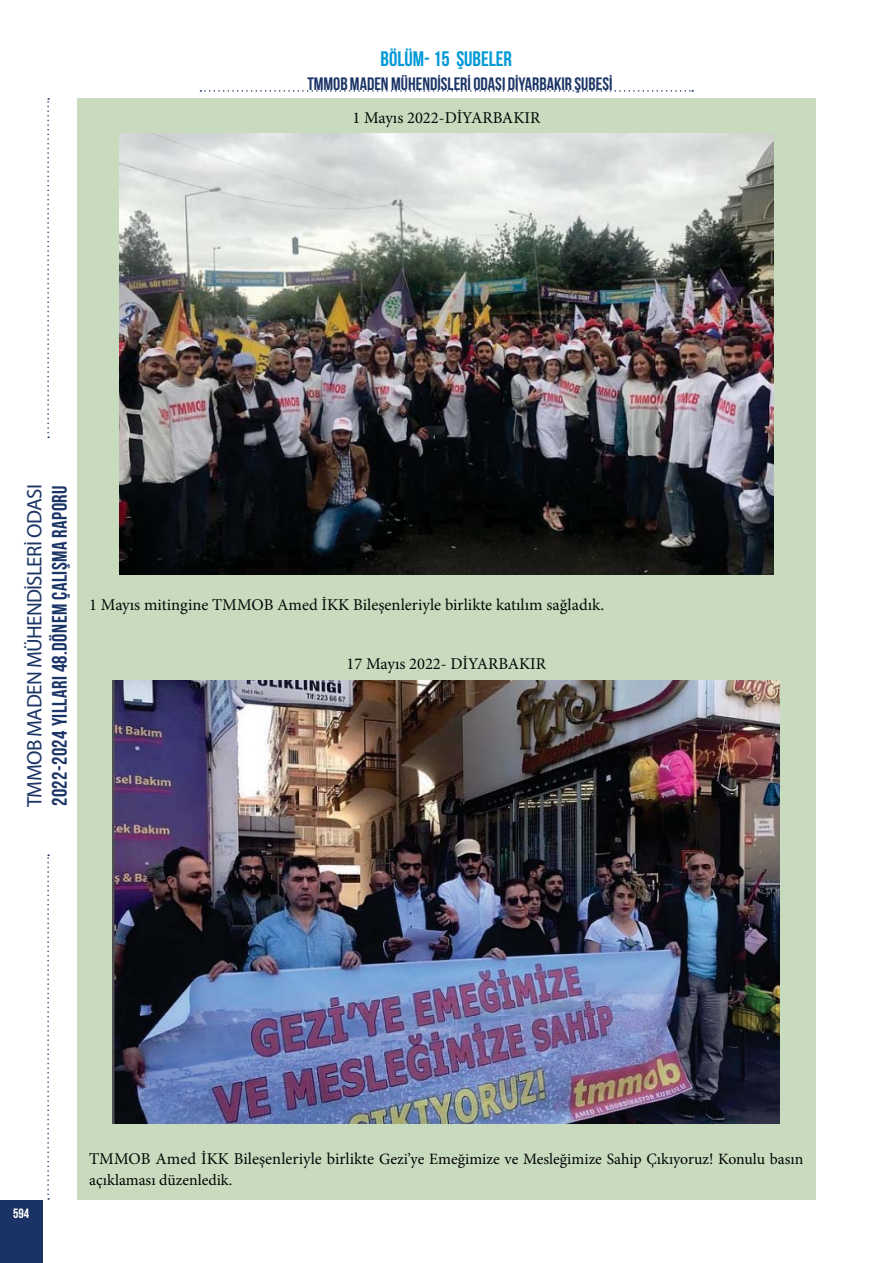
<style>
.page{position:relative;width:893px;height:1263px;background:#fff}
.page>*{position:absolute;margin:0;border:0;box-sizing:border-box;transform-origin:0 0}
.t1{font:700 21px "Bebas Neue";letter-spacing:.02em;color:#1c3567}
.t2{font:21px "Myriad Pro";letter-spacing:-.03em;color:#1c3567}
.t3{font:700 21px "Bebas Neue";color:#0099d7}
.t4{font:700 18px "Bebas Neue";color:#1c3567}
.t5{font:16.5px "Minion Pro";color:#030806}
.t6{font:15.75px/21px "Minion Pro";color:#010202}
.t7{font:700 13.5px "Bebas Neue";color:#fff}
.s1{font-size:16.5px;color:#030806}
</style>
<div class="page">
<div style="left:0;top:1200px;width:43px;height:63px;background:#1b3364"></div>
<div style="left:77px;top:98px;width:739px;height:1102px;background:#c9dbbe"></div>
<svg style="left:200px;top:90px;width:493px;height:2px"></svg>
<svg style="left:47px;top:98px;width:2px;height:340px"></svg>
<svg style="left:47px;top:855px;width:2px;height:345px"></svg>
<img style="left:119px;top:134px;width:654px;height:440px">
<img style="left:113px;top:680px;width:667px;height:444px">
<h1 class="t3" style="left:381px;top:47px;width:133px">BÖLÜM- 15 ŞUBELER</h1>
<p class="t4" style="left:307px;top:73px;width:307px">TMMOB MADEN MÜHENDİSLERİ ODASI DİYARBAKIR ŞUBESİ</p>
<p class="t5" style="left:352px;top:111px;width:189px">1 Mayıs 2022-DİYARBAKIR</p>
<h1 class="t2" style="left:22px;top:807px;width:325px;rotate:-90deg">TMMOB MADEN MÜHENDİSLERİ ODASI</h1>
<h1 class="t1" style="left:47px;top:806px;width:322px;rotate:-90deg">2022-2024 YILLARI 48.DÖNEM ÇALIŞMA RAPORU</h1>
<p class="t5" style="left:89px;top:598px;width:516px">1 Mayıs mitingine TMMOB Amed İKK Bileşenleriyle birlikte katılım sağladık.</p>
<p class="t5" style="left:346px;top:657px;width:201px">17 Mayıs 2022- DİYARBAKIR</p>
<p class="t7" style="left:13px;top:1206px;width:18px">594</p>
<p class="t6" style="left:89px;top:1150px;width:716px"><span class="s1">TMMOB Amed İKK Bileşenleriyle birlikte</span> Gezi’ye Emeğimize ve Mesleğimize Sahip Çıkıyoruz! Konulu basın açıklaması düzenledik.</p>
</div>
